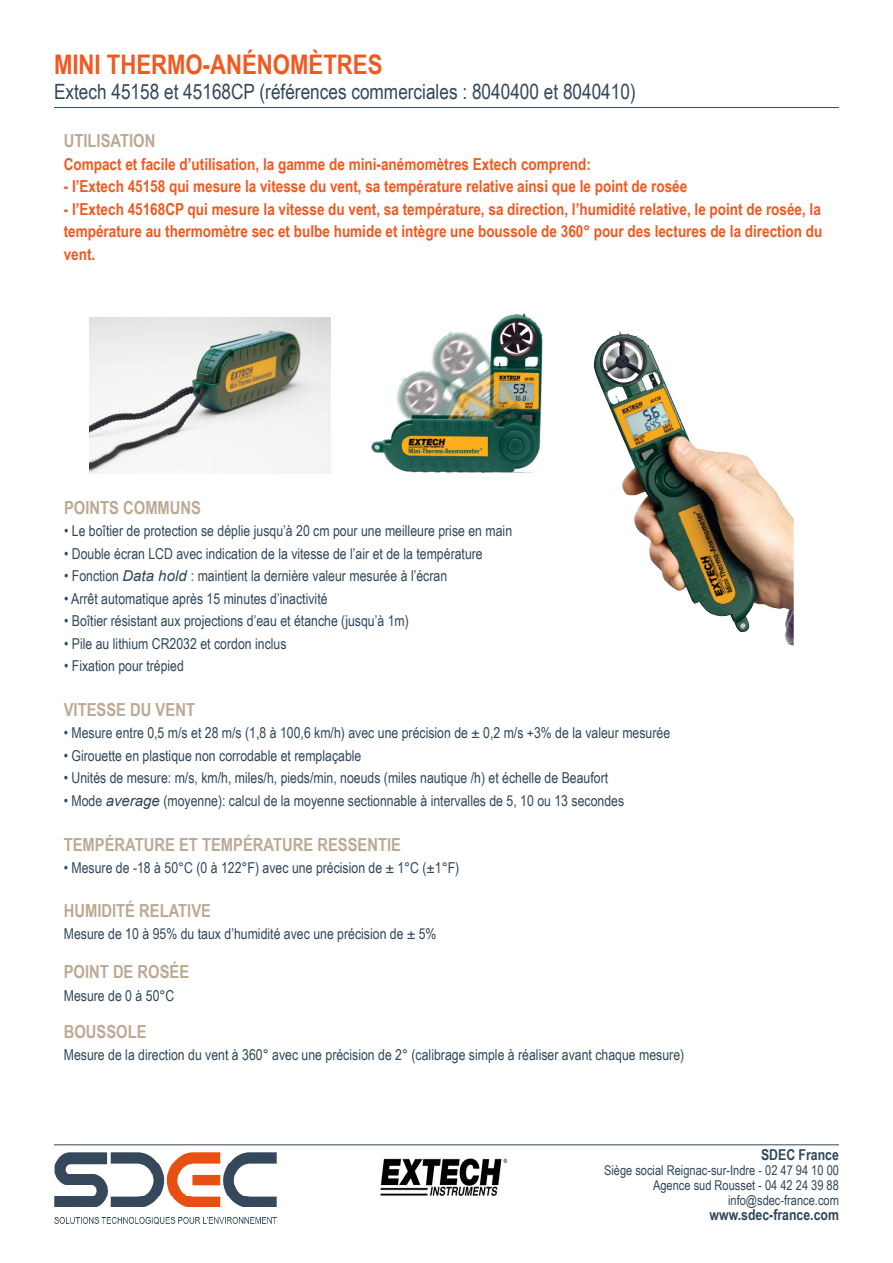
<style>
.page{position:relative;width:893px;height:1263px;background:#fff}
.page>*{position:absolute;margin:0;border:0;box-sizing:border-box;transform-origin:0 0}
.t1{font:700 27px "Arial Narrow";color:#f15921}
.t2{font:21px "Arial Narrow";color:#30475b}
.t3{font:700 18px "Arial Narrow";color:#bda993}
.t4{font:700 16.5px/22.5px "Arial Narrow";color:#f15921;text-align:justify}
.t5{font:15px "Arial Narrow";color:#30475b}
.t6{font:700 15px "Arial Narrow";color:#30475b}
.t7{font:13.5px/15px "Arial Narrow";color:#30475b;text-align:right}
.s1{font-family:"Arial";font-style:italic}
</style>
<div class="page">
<img style="left:54px;top:1145px;width:238px;height:80px">
<hr style="left:54px;top:1144px;width:785px;height:1px;background:#314759">
<hr style="left:54px;top:107px;width:785px;height:1px;background:#37495d">
<img style="left:380px;top:1158px;width:128px;height:38px">
<img style="left:89px;top:317px;width:242px;height:156px">
<img style="left:372px;top:313px;width:171px;height:159px">
<img style="left:594px;top:331px;width:200px;height:315px">
<h1 class="t1" style="left:54px;top:44px;width:330px">MINI THERMO-ANÉNOMÈTRES</h1>
<h2 class="t2" style="left:54px;top:76px;width:583px">Extech 45158 et 45168CP (références commerciales : 8040400 et 8040410)</h2>
<p class="t3" style="left:64px;top:127px;width:93px">UTILISATION</p>
<p class="t4" style="left:64px;top:152px;width:529px">Compact et facile d’utilisation, la gamme de mini-anémomètres Extech comprend:</p>
<p class="t4" style="left:64px;top:174px;width:625px">- l’Extech 45158 qui mesure la vitesse du vent, sa température relative ainsi que le point de rosée</p>
<p class="t4" style="left:64px;top:197px;width:760px">- l’Extech 45168CP qui mesure la vitesse du vent, sa température, sa direction, l’humidité relative, le point de rosée, la température au thermomètre sec et bulbe humide et intègre une boussole de 360° pour des lectures de la direction du vent.</p>
<p class="t3" style="left:64px;top:494px;width:138px">POINTS COMMUNS</p>
<p class="t5" style="left:64px;top:520px;width:450px">• Le boîtier de protection se déplie jusqu’à 20 cm pour une meilleure prise en main</p>
<p class="t5" style="left:64px;top:542px;width:420px">• Double écran LCD avec indication de la vitesse de l’air et de la température</p>
<p class="t5" style="left:64px;top:565px;width:385px">• Fonction <span class="s1">Data hold</span> : maintient la dernière valeur mesurée à l’écran</p>
<p class="t5" style="left:64px;top:587px;width:265px">• Arrêt automatique après 15 minutes d’inactivité</p>
<p class="t5" style="left:64px;top:610px;width:346px">• Boîtier résistant aux projections d’eau et étanche (jusqu’à 1m)</p>
<p class="t5" style="left:64px;top:632px;width:224px">• Pile au lithium CR2032 et cordon inclus</p>
<p class="t5" style="left:64px;top:655px;width:121px">• Fixation pour trépied</p>
<p class="t3" style="left:64px;top:696px;width:133px">VITESSE DU VENT</p>
<p class="t5" style="left:64px;top:722px;width:608px">• Mesure entre 0,5 m/s et 28 m/s (1,8 à 100,6 km/h) avec une précision de ± 0,2 m/s +3% de la valeur mesurée</p>
<p class="t5" style="left:64px;top:744px;width:299px">• Girouette en plastique non corrodable et remplaçable</p>
<p class="t5" style="left:64px;top:767px;width:546px">• Unités de mesure: m/s, km/h, miles/h, pieds/min, noeuds (miles nautique /h) et échelle de Beaufort</p>
<p class="t5" style="left:64px;top:789px;width:562px">• Mode <span class="s1">average</span> (moyenne): calcul de la moyenne sectionnable à intervalles de 5, 10 ou 13 secondes</p>
<p class="t3" style="left:64px;top:831px;width:339px">TEMPÉRATURE ET TEMPÉRATURE RESSENTIE</p>
<p class="t5" style="left:64px;top:857px;width:397px">• Mesure de -18 à 50°C (0 à 122°F) avec une précision de ± 1°C (±1°F)</p>
<p class="t3" style="left:64px;top:897px;width:149px">HUMIDITÉ RELATIVE</p>
<p class="t5" style="left:64px;top:923px;width:374px">Mesure de 10 à 95% du taux d’humidité avec une précision de ± 5%</p>
<p class="t3" style="left:64px;top:958px;width:127px">POINT DE ROSÉE</p>
<p class="t5" style="left:64px;top:985px;width:112px">Mesure de 0 à 50°C</p>
<p class="t3" style="left:64px;top:1018px;width:84px">BOUSSOLE</p>
<p class="t5" style="left:64px;top:1044px;width:622px">Mesure de la direction du vent à 360° avec une précision de 2° (calibrage simple à réaliser avant chaque mesure)</p>
<p class="t6" style="left:761px;top:1144px;width:79px">SDEC France</p>
<p class="t7" style="left:604px;top:1163px;width:236px">Siège social Reignac-sur-Indre - 02 47 94 10 00<br>Agence sud Rousset - 04 42 24 39 88 info@sdec-france.com</p>
<p class="t6" style="left:709px;top:1204px;width:131px">www.sdec-france.com</p>
</div>
